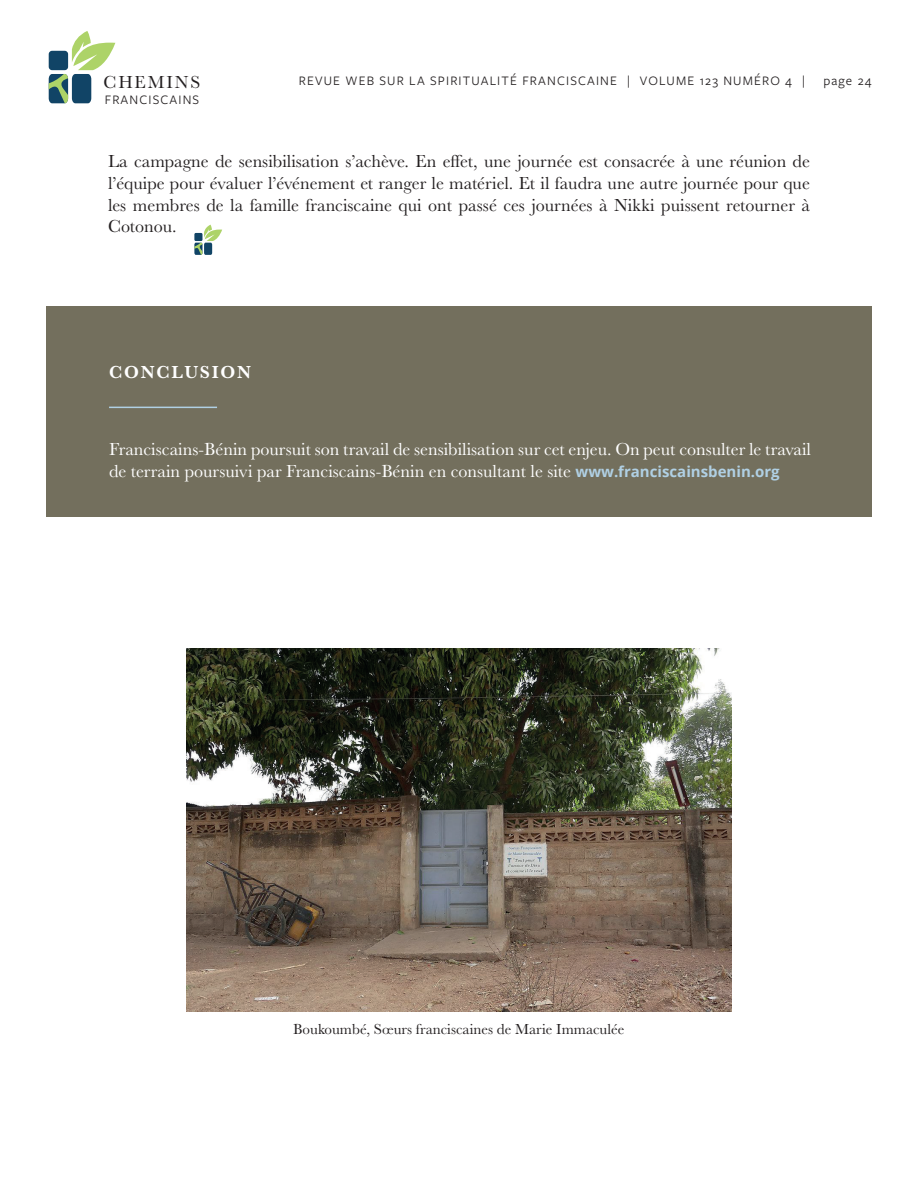
<style>
.page{position:relative;width:918px;height:1188px;background:#fff}
.page>*{position:absolute;margin:0;border:0;box-sizing:border-box;transform-origin:0 0}
.t1{font:18px/21.6px "Baskerville URW";color:#231f20;text-align:justify}
.t2{font:18px/21.6px "Baskerville URW";color:#fff}
.t3{font:700 18px "Baskerville URW";letter-spacing:.1em;color:#fff}
.t4{font:18px "Baskerville URW";letter-spacing:.1em;color:#231f20}
.t5{font:15px "Baskerville URW";color:#231f20}
.t6{font:13.5px "Freight Sans Pro";letter-spacing:.085em;color:#231f20}
.s1{font-family:"Open Sans";font-weight:700;font-size:15px;color:#b0d0e4}
</style>
<div class="page">
<svg style="left:49px;top:31px;width:66px;height:72px"></svg>
<svg style="left:194px;top:225px;width:28px;height:30px"></svg>
<div style="left:46px;top:307px;width:826px;height:210px;background:#736f5d"></div>
<hr style="left:109px;top:407px;width:108px;height:1px;background:#b0d0e4">
<img style="left:186px;top:648px;width:546px;height:363px">
<p class="t4" style="left:104px;top:70px;width:98px">CHEMINS</p>
<p class="t6" style="left:105px;top:90px;width:96px">FRANCISCAINS</p>
<p class="t6" style="left:299px;top:72px;width:508px">REVUE WEB SUR LA SPIRITUALITÉ FRANCISCAINE | VOLUME 123 NUMÉRO 4 |</p>
<p class="t6" style="left:823px;top:72px;width:50px">page 24</p>
<p class="t1" style="left:108px;top:150px;width:703px">La campagne de sensibilisation s’achève. En effet, une journée est consacrée à une réunion de l’équipe pour évaluer l’événement et ranger le matériel. Et il faudra une autre journée pour que les membres de la famille franciscaine qui ont passé ces journées à Nikki puissent retourner à Cotonou.</p>
<p class="t3" style="left:109px;top:359px;width:144px">CONCLUSION</p>
<p class="t2" style="left:109px;top:438px;width:704px">Franciscains-Bénin poursuit son travail de sensibilisation sur cet enjeu. On peut consulter le travail de terrain poursuivi par Franciscains-Bénin en consultant le site <span class="s1">www.franciscainsbenin.org</span></p>
<p class="t5" style="left:293px;top:1019px;width:333px">Boukoumbé, Sœurs franciscaines de Marie Immaculée</p>
</div>
